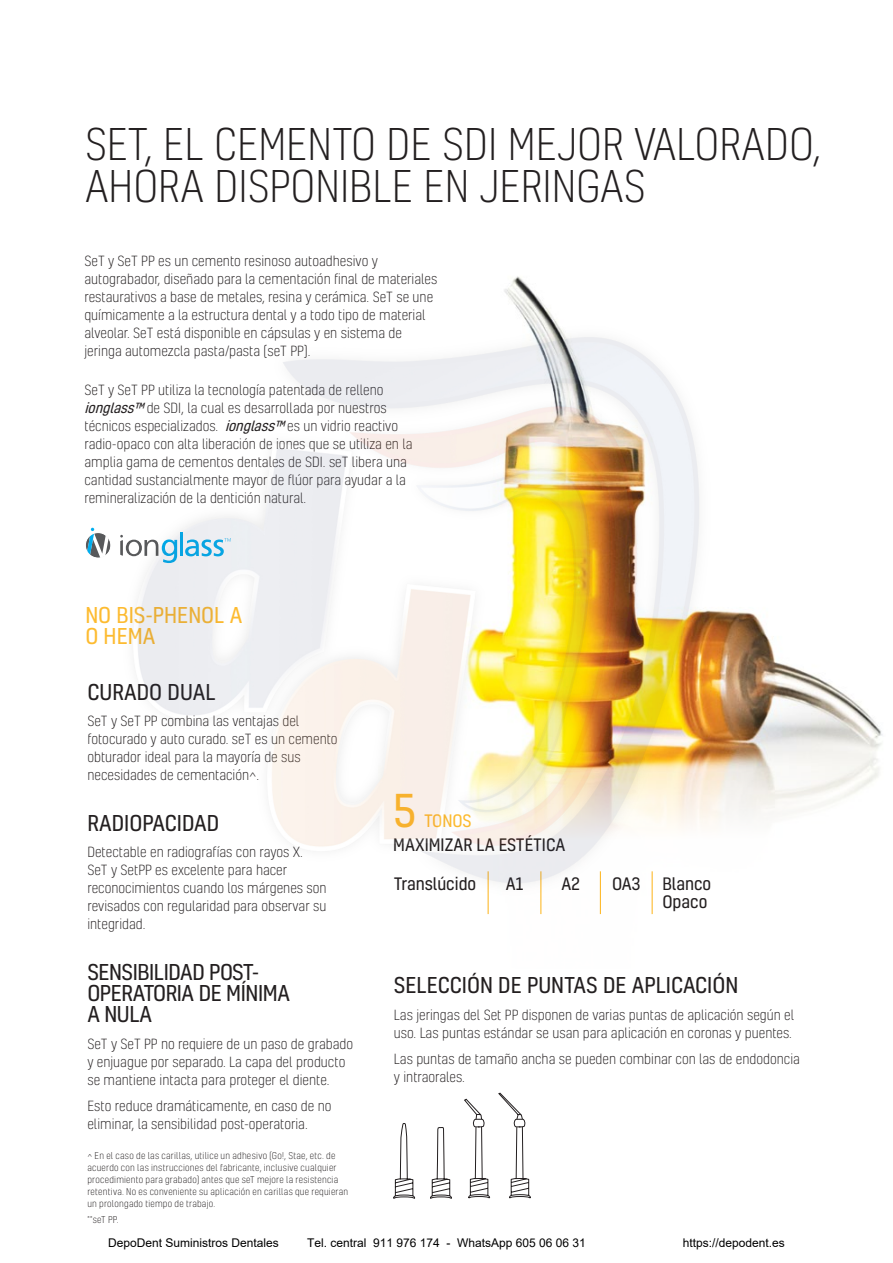
<style>
.page{position:relative;width:893px;height:1263px;background:#fff}
.page>*{position:absolute;margin:0;border:0;box-sizing:border-box;transform-origin:0 0}
.t1{font:43.5px "Kelson";color:#fdbb30}
.t2{font:300 42px/42px "Kelson";color:#231f20}
.t3{font:21px/21px "Kelson";letter-spacing:-.01em;color:#231f20}
.t4{font:21px/21px "Kelson";color:#fdbb30}
.t5{font:16.5px/18px "Kelson";color:#231f20}
.t6{font:16.5px "Kelson";letter-spacing:-.01em;color:#fdbb30}
.t7{font:300 13.5px/18px "Kelson";color:#231f20}
.t8{font:12px "Arial";color:#000}
.t9{font:300 9px/12px "Kelson";letter-spacing:.025em;color:#231f20}
.s1{font-weight:400;font-style:italic}
</style>
<div class="page">
<img style="left:86px;top:276px;width:797px;height:923px">
<h2 class="t2" style="left:85px;top:123px;width:737px">SET, EL CEMENTO DE SDI MEJOR VALORADO,<br>AHORA DISPONIBLE EN JERINGAS</h2>
<p class="t7" style="left:84px;top:251px;width:354px">SeT y SeT PP es un cemento resinoso autoadhesivo y autograbador, diseñado para la cementación final de materiales restaurativos a base de metales, resina y cerámica. SeT se une químicamente a la estructura dental y a todo tipo de material alveolar. SeT está disponible en cápsulas y en sistema de jeringa automezcla pasta/pasta (seT PP).</p>
<p class="t7" style="left:84px;top:380px;width:329px">SeT y SeT PP utiliza la tecnología patentada de relleno <span class="s1">ionglass™</span> de SDI, la cual es desarrollada por nuestros técnicos especializados. <span class="s1">ionglass™</span> es un vidrio reactivo radio-opaco con alta liberación de iones que se utiliza en la amplia gama de cementos dentales de SDI. seT libera una cantidad sustancialmente mayor de flúor para ayudar a la remineralización de la dentición natural.</p>
<h3 class="t4" style="left:85px;top:604px;width:159px">NO BIS-PHENOL A<br>O HEMA</h3>
<h3 class="t3" style="left:87px;top:681px;width:130px">CURADO DUAL</h3>
<p class="t7" style="left:87px;top:712px;width:252px">SeT y SeT PP combina las ventajas del fotocurado y auto curado. seT es un cemento obturador ideal para la mayoría de sus necesidades de cementación^.</p>
<h3 class="t3" style="left:87px;top:812px;width:133px">RADIOPACIDAD</h3>
<p class="t7" style="left:87px;top:843px;width:241px">Detectable en radiografías con rayos X.<br>SeT y SetPP es excelente para hacer reconocimientos cuando los márgenes son revisados con regularidad para observar su integridad.</p>
<h3 class="t3" style="left:87px;top:961px;width:204px">SENSIBILIDAD POST-<br>OPERATORIA DE MÍNIMA<br>A NULA</h3>
<p class="t7" style="left:87px;top:1034px;width:267px">SeT y SeT PP no requiere de un paso de grabado y enjuague por separado. La capa del producto se mantiene intacta para proteger el diente.</p>
<p class="t7" style="left:87px;top:1097px;width:246px">Esto reduce dramáticamente, en caso de no eliminar, la sensibilidad post-operatoria.</p>
<h1 class="t1" style="left:393px;top:782px;width:24px">5</h1>
<p class="t6" style="left:424px;top:810px;width:49px">TONOS</p>
<p class="t5" style="left:393px;top:835px;width:173px">MAXIMIZAR LA ESTÉTICA</p>
<p class="t5" style="left:394px;top:874px;width:84px">Translúcido</p>
<p class="t5" style="left:506px;top:874px;width:19px">A1</p>
<p class="t5" style="left:561px;top:874px;width:20px">A2</p>
<p class="t5" style="left:612px;top:874px;width:30px">OA3</p>
<p class="t5" style="left:662px;top:874px;width:50px">Blanco<br>Opaco</p>
<h3 class="t3" style="left:394px;top:974px;width:346px">SELECCIÓN DE PUNTAS DE APLICACIÓN</h3>
<p class="t7" style="left:394px;top:1005px;width:402px">Las jeringas del Set PP disponen de varias puntas de aplicación según el uso. Las puntas estándar se usan para aplicación en coronas y puentes.</p>
<p class="t7" style="left:394px;top:1050px;width:407px">Las puntas de tamaño ancha se pueden combinar con las de endodoncia y intraorales.</p>
<p class="t9" style="left:87px;top:1149px;width:262px">^ En el caso de las carillas, utilice un adhesivo (Go!, Stae, etc. de acuerdo con las instrucciones del fabricante, inclusive cualquier procedimiento para grabado) antes que seT mejore la resistencia retentiva. No es conveniente su aplicación en carillas que requieran un prolongado tiempo de trabajo.</p>
<p class="t9" style="left:87px;top:1213px;width:33px">**seT PP.</p>
<p class="t8" style="left:108px;top:1234px;width:172px">DepoDent Suministros Dentales</p>
<p class="t8" style="left:307px;top:1234px;width:280px">Tel. central 911 976 174 - WhatsApp 605 06 06 31</p>
<p class="t8" style="left:683px;top:1234px;width:104px">https://depodent.es</p>
</div>
